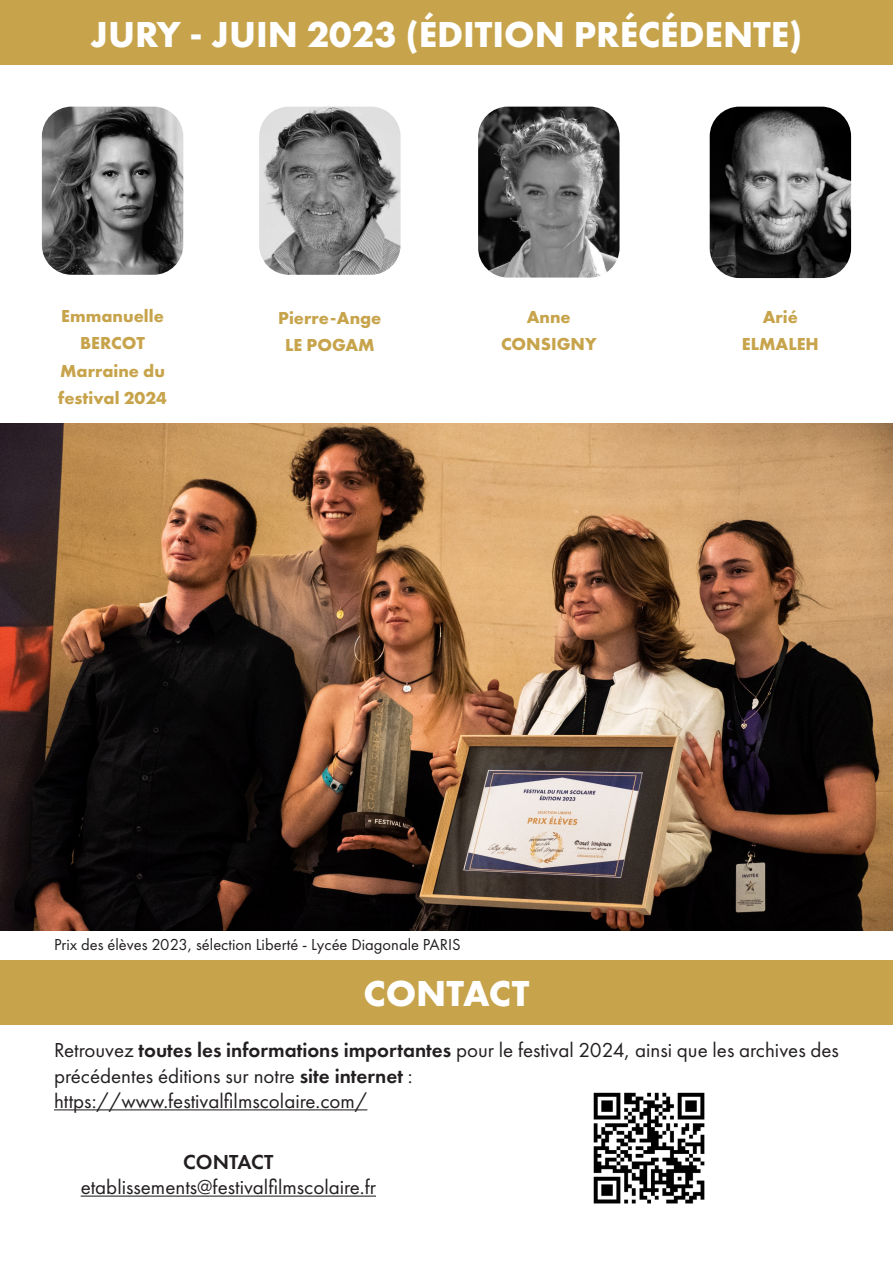
<style>
.page{position:relative;width:893px;height:1263px;background:#fff}
.page>*{position:absolute;margin:0;border:0;box-sizing:border-box;transform-origin:0 0}
.t1{font:700 37.5px "Futura PT";color:#fff}
.t2{font:21px/25.2px "Futura PT";color:#231f20}
.t3{font:600 21px "Futura PT";color:#231f20}
.bodoni_12{font:700 18px/27px "Futura PT";color:#c7a44c}
.t4{font:16.5px "Futura PT";color:#231f20}
.s1{font-weight:600}
</style>
<div class="page">
<div style="left:0;top:960px;width:893px;height:64px;background:#c7a44c"></div>
<hr style="left:54px;top:1109px;width:313px;height:1px;background:#231f20">
<img style="left:593px;top:1092px;width:112px;height:112px">
<hr style="left:81px;top:1195px;width:295px;height:1px;background:#231f20">
<img style="left:42px;top:107px;width:141px;height:168px">
<img style="left:259px;top:107px;width:142px;height:168px">
<img style="left:478px;top:107px;width:141px;height:171px">
<img style="left:710px;top:107px;width:141px;height:171px">
<div style="left:0;top:0;width:893px;height:65px;background:#c7a44c"></div>
<img style="left:0;top:423px;width:893px;height:507px">
<p class="t1" style="left:91px;top:10px;width:713px">JURY - JUIN 2023 (ÉDITION PRÉCÉDENTE)</p>
<p class="bodoni_12" style="left:61px;top:302px;width:104px">Emmanuelle</p>
<p class="bodoni_12" style="left:80px;top:329px;width:66px">BERCOT</p>
<p class="bodoni_12" style="left:58px;top:357px;width:110px">Marraine du festival 2024</p>
<p class="bodoni_12" style="left:278px;top:304px;width:105px;text-align:center">Pierre-Ange<br>LE POGAM</p>
<p class="bodoni_12" style="left:527px;top:303px;width:46px">Anne</p>
<p class="bodoni_12" style="left:501px;top:330px;width:97px">CONSIGNY</p>
<p class="bodoni_12" style="left:763px;top:303px;width:37px">Arié</p>
<p class="bodoni_12" style="left:742px;top:330px;width:79px">ELMALEH</p>
<p class="t4" style="left:54px;top:934px;width:408px">Prix des élèves 2023, sélection Liberté - Lycée Diagonale PARIS</p>
<p class="t1" style="left:364px;top:970px;width:167px">CONTACT</p>
<p class="t2" style="left:54px;top:1038px;width:786px">Retrouvez <span class="s1">toutes les informations importantes</span> pour le festival 2024, ainsi que les archives des précédentes éditions sur notre <span class="s1">site internet</span> :</p>
<p class="t2" style="left:54px;top:1088px;width:315px">https://www.festivalfilmscolaire.com/</p>
<p class="t3" style="left:183px;top:1148px;width:92px">CONTACT</p>
<p class="t2" style="left:81px;top:1174px;width:297px">etablissements@festivalfilmscolaire.fr</p>
</div>
